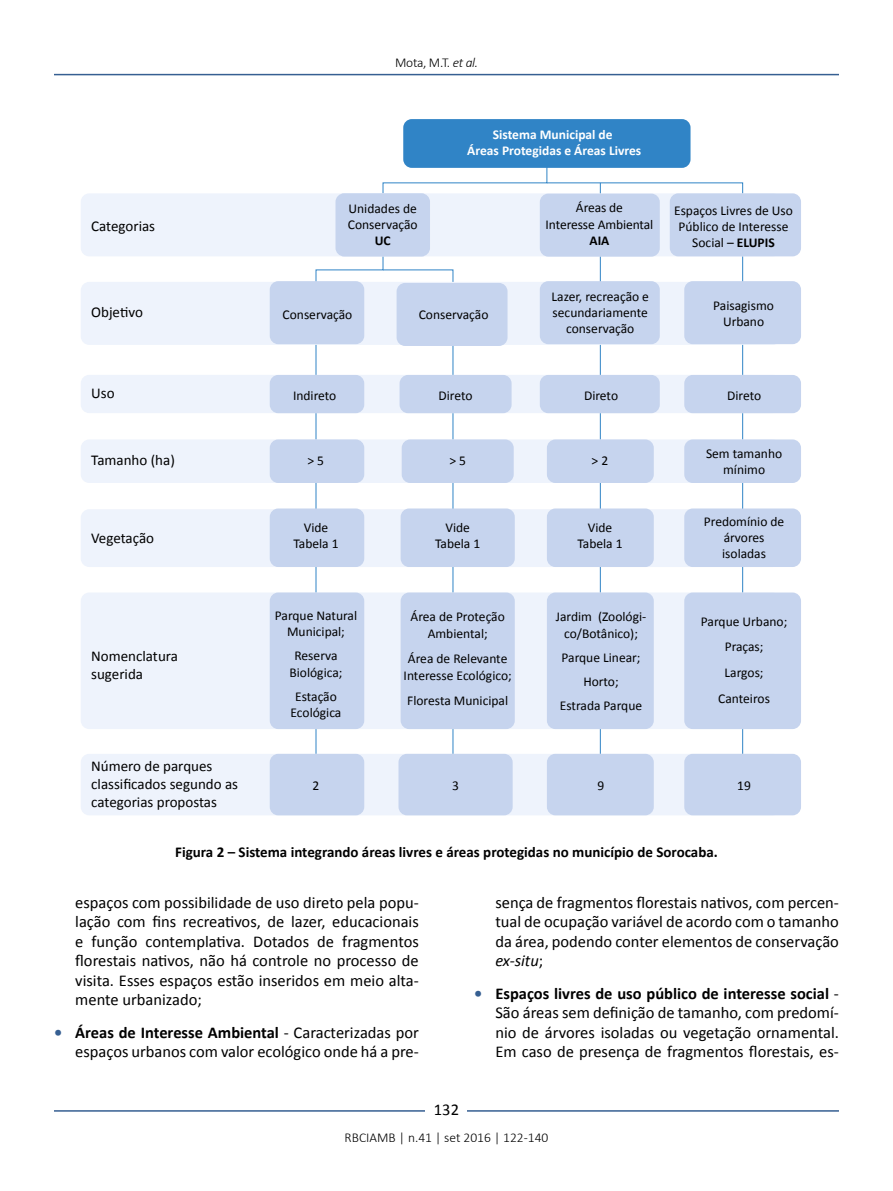
<style>
.page{position:relative;width:893px;height:1191px;background:#fff}
.page>*{position:absolute;margin:0;border:0;box-sizing:border-box;transform-origin:0 0}
.t1{font:16.5px/19.5px "Calibri";color:#000;text-align:justify}
.t2{font:15px/18px "Calibri";color:#000}
.t3{font:700 15px "Calibri";color:#000}
.t4{font:13.5px/16.2px "Calibri";color:#000;text-align:center}
.t5{font:700 13.5px/16.2px "Calibri";color:#fff;text-align:center}
.t6{font:300 13.5px "Calibri";color:#000}
.t7{font:700 13.5px "Calibri";color:#000}
.s1{font-style:italic}
.s2{font-weight:700}
.s3{font-weight:700;color:#365f92}
</style>
<div class="page">
<hr style="left:54px;top:74px;width:785px;height:1px;background:#365f92">
<hr style="left:54px;top:1110px;width:785px;height:1px;background:#365f92">
<div style="left:426px;top:1096px;width:41px;height:26px;background:#fff"></div>
<svg style="left:315px;top:162px;width:233px;height:592px"></svg>
<svg style="left:382px;top:269px;width:72px;height:485px"></svg>
<svg style="left:546px;top:182px;width:197px;height:572px"></svg>
<div style="left:403px;top:119px;width:287px;height:49px;background:#3084c6;border-radius:9px"></div>
<div style="left:81px;top:193px;width:700px;height:63px;background:#eef3fc;border-radius:9px"></div>
<div style="left:81px;top:282px;width:700px;height:63px;background:#eef3fc;border-radius:9px"></div>
<div style="left:81px;top:375px;width:700px;height:38px;background:#eef3fc;border-radius:9px"></div>
<div style="left:81px;top:439px;width:700px;height:44px;background:#eef3fc;border-radius:9px"></div>
<div style="left:81px;top:509px;width:700px;height:58px;background:#eef3fc;border-radius:9px"></div>
<div style="left:81px;top:592px;width:700px;height:137px;background:#eef3fc;border-radius:9px"></div>
<div style="left:81px;top:754px;width:700px;height:61px;background:#eef3fc;border-radius:9px"></div>
<div style="left:270px;top:281px;width:94px;height:63px;background:#c6d4ee;border-radius:9px"></div>
<div style="left:270px;top:375px;width:94px;height:38px;background:#c6d4ee;border-radius:9px"></div>
<div style="left:400px;top:375px;width:112px;height:38px;background:#c6d4ee;border-radius:9px"></div>
<div style="left:540px;top:375px;width:120px;height:38px;background:#c6d4ee;border-radius:9px"></div>
<div style="left:684px;top:375px;width:117px;height:38px;background:#c6d4ee;border-radius:9px"></div>
<div style="left:270px;top:439px;width:94px;height:44px;background:#c6d4ee;border-radius:9px"></div>
<div style="left:402px;top:439px;width:112px;height:44px;background:#c6d4ee;border-radius:9px"></div>
<div style="left:547px;top:439px;width:107px;height:44px;background:#c6d4ee;border-radius:9px"></div>
<div style="left:684px;top:439px;width:117px;height:44px;background:#c6d4ee;border-radius:9px"></div>
<div style="left:270px;top:508px;width:94px;height:59px;background:#c6d4ee;border-radius:9px"></div>
<div style="left:401px;top:508px;width:114px;height:59px;background:#c6d4ee;border-radius:9px"></div>
<div style="left:547px;top:508px;width:107px;height:59px;background:#c6d4ee;border-radius:9px"></div>
<div style="left:684px;top:508px;width:117px;height:59px;background:#c6d4ee;border-radius:9px"></div>
<div style="left:270px;top:592px;width:94px;height:137px;background:#c6d4ee;border-radius:9px"></div>
<div style="left:401px;top:592px;width:114px;height:137px;background:#c6d4ee;border-radius:9px"></div>
<div style="left:547px;top:592px;width:107px;height:137px;background:#c6d4ee;border-radius:9px"></div>
<div style="left:684px;top:592px;width:117px;height:137px;background:#c6d4ee;border-radius:9px"></div>
<div style="left:270px;top:754px;width:94px;height:61px;background:#c6d4ee;border-radius:9px"></div>
<div style="left:398px;top:754px;width:115px;height:61px;background:#c6d4ee;border-radius:9px"></div>
<div style="left:547px;top:754px;width:107px;height:61px;background:#c6d4ee;border-radius:9px"></div>
<div style="left:684px;top:754px;width:117px;height:61px;background:#c6d4ee;border-radius:9px"></div>
<div style="left:397px;top:283px;width:110px;height:63px;background:#c6d4ee;border-radius:9px"></div>
<div style="left:540px;top:281px;width:120px;height:63px;background:#c6d4ee;border-radius:9px"></div>
<div style="left:684px;top:281px;width:117px;height:63px;background:#c6d4ee;border-radius:9px"></div>
<div style="left:540px;top:194px;width:120px;height:63px;background:#c6d4ee;border-radius:9px"></div>
<div style="left:335px;top:193px;width:95px;height:63px;background:#c6d4ee;border-radius:9px"></div>
<div style="left:670px;top:193px;width:131px;height:63px;background:#c6d4ee;border-radius:9px"></div>
<p class="t6" style="left:395px;top:54px;width:85px">Mota, M.T. <span class="s1">et al.</span></p>
<p class="t2" style="left:91px;top:217px;width:65px">Categorias</p>
<p class="t2" style="left:91px;top:303px;width:53px">Objetivo</p>
<p class="t2" style="left:91px;top:384px;width:25px">Uso</p>
<p class="t2" style="left:91px;top:451px;width:85px">Tamanho (ha)</p>
<p class="t2" style="left:91px;top:529px;width:64px">Vegetação</p>
<p class="t2" style="left:91px;top:647px;width:88px">Nomenclatura sugerida</p>
<p class="t2" style="left:91px;top:757px;width:148px">Número de parques classificados segundo as categorias propostas</p>
<p class="t4" style="left:348px;top:200px;width:71px;text-align:left">Unidades de<br>Conservação</p>
<p class="t7" style="left:375px;top:232px;width:17px">UC</p>
<p class="t5" style="left:467px;top:126px;width:175px">Sistema Municipal de<br>Áreas Protegidas e Áreas Livres</p>
<p class="t4" style="left:546px;top:200px;width:109px">Áreas de<br>Interesse Ambiental</p>
<p class="t7" style="left:590px;top:232px;width:21px">AIA</p>
<p class="t4" style="left:674px;top:202px;width:120px">Espaços Livres de Uso<br>Público de Interesse<br>Social – <span class="s2">ELUPIS</span></p>
<p class="t4" style="left:283px;top:307px;width:71px">Conservação</p>
<p class="t4" style="left:293px;top:388px;width:45px">Indireto</p>
<p class="t4" style="left:419px;top:307px;width:71px">Conservação</p>
<p class="t4" style="left:551px;top:288px;width:99px">Lazer, recreação e secundariamente conservação</p>
<p class="t4" style="left:713px;top:298px;width:62px">Paisagismo<br>Urbano</p>
<p class="t4" style="left:439px;top:388px;width:36px">Direto</p>
<p class="t4" style="left:584px;top:388px;width:36px">Direto</p>
<p class="t4" style="left:727px;top:388px;width:36px">Direto</p>
<p class="t4" style="left:308px;top:452px;width:18px">&gt; 5</p>
<p class="t4" style="left:449px;top:452px;width:18px">&gt; 5</p>
<p class="t4" style="left:592px;top:452px;width:18px">&gt; 2</p>
<p class="t4" style="left:706px;top:445px;width:78px">Sem tamanho mínimo</p>
<p class="t4" style="left:293px;top:519px;width:47px">Vide<br>Tabela 1</p>
<p class="t4" style="left:275px;top:607px;width:84px">Parque Natural<br>Municipal;</p>
<p class="t4" style="left:290px;top:647px;width:54px">Reserva<br>Biológica;</p>
<p class="t4" style="left:291px;top:688px;width:52px">Estação<br>Ecológica</p>
<p class="t4" style="left:435px;top:519px;width:47px">Vide<br>Tabela 1</p>
<p class="t4" style="left:577px;top:519px;width:47px">Vide<br>Tabela 1</p>
<p class="t4" style="left:704px;top:513px;width:82px">Predomínio de árvores isoladas</p>
<p class="t4" style="left:411px;top:608px;width:96px">Área de Proteção<br>Ambiental;</p>
<p class="t4" style="left:404px;top:650px;width:110px">Área de Relevante<br>Interesse Ecológico;</p>
<p class="t4" style="left:407px;top:692px;width:102px">Floresta Municipal</p>
<p class="t4" style="left:556px;top:608px;width:92px">Jardim (Zoológi&shy;co/Botânico);</p>
<p class="t4" style="left:560px;top:645px;width:84px;line-height:24px">Parque Linear;<br>Horto;<br>Estrada Parque</p>
<p class="t4" style="left:701px;top:609px;width:88px;line-height:25.5px">Parque Urbano;<br>Praças;<br>Largos;<br>Canteiros</p>
<p class="t4" style="left:313px;top:777px;width:8px">2</p>
<p class="t4" style="left:452px;top:777px;width:8px">3</p>
<p class="t4" style="left:598px;top:777px;width:8px">9</p>
<p class="t4" style="left:737px;top:777px;width:15px">19</p>
<p class="t3" style="left:175px;top:842px;width:544px">Figura 2 – Sistema integrando áreas livres e áreas protegidas no município de Sorocaba.</p>
<p class="t1" style="left:75px;top:892px;width:345px">espaços com possibilidade de uso direto pela popu&shy;lação com fins recreativos, de lazer, educacionais e função contemplativa. Dotados de fragmentos florestais nativos, não há controle no processo de visita. Esses espaços estão inseridos em meio alta&shy;mente urbanizado;</p>
<p class="t1" style="left:54px;top:1022px;width:366px;text-align:right"><span class="s3">•</span> <span class="s2">Áreas de Interesse Ambiental</span> - Caracterizadas por espaços urbanos com valor ecológico onde há a pre-</p>
<p class="t1" style="left:495px;top:892px;width:345px">sença de fragmentos florestais nativos, com percen&shy;tual de ocupação variável de acordo com o tamanho da área, podendo conter elementos de conservação <span class="s1">ex-situ</span>;</p>
<p class="t1" style="left:495px;top:983px;width:345px;text-indent:-21px"><span class="s3">•</span> <span class="s2">Espaços livres de uso público de interesse social</span> - São áreas sem definição de tamanho, com predomí&shy;nio de árvores isoladas ou vegetação ornamental.<br>Em caso de presença de fragmentos florestais, es-</p>
<p class="t1" style="left:434px;top:1100px;width:27px">132</p>
<p class="t6" style="left:345px;top:1129px;width:205px">RBCIAMB | n.41 | set 2016 | 122-140</p>
</div>
